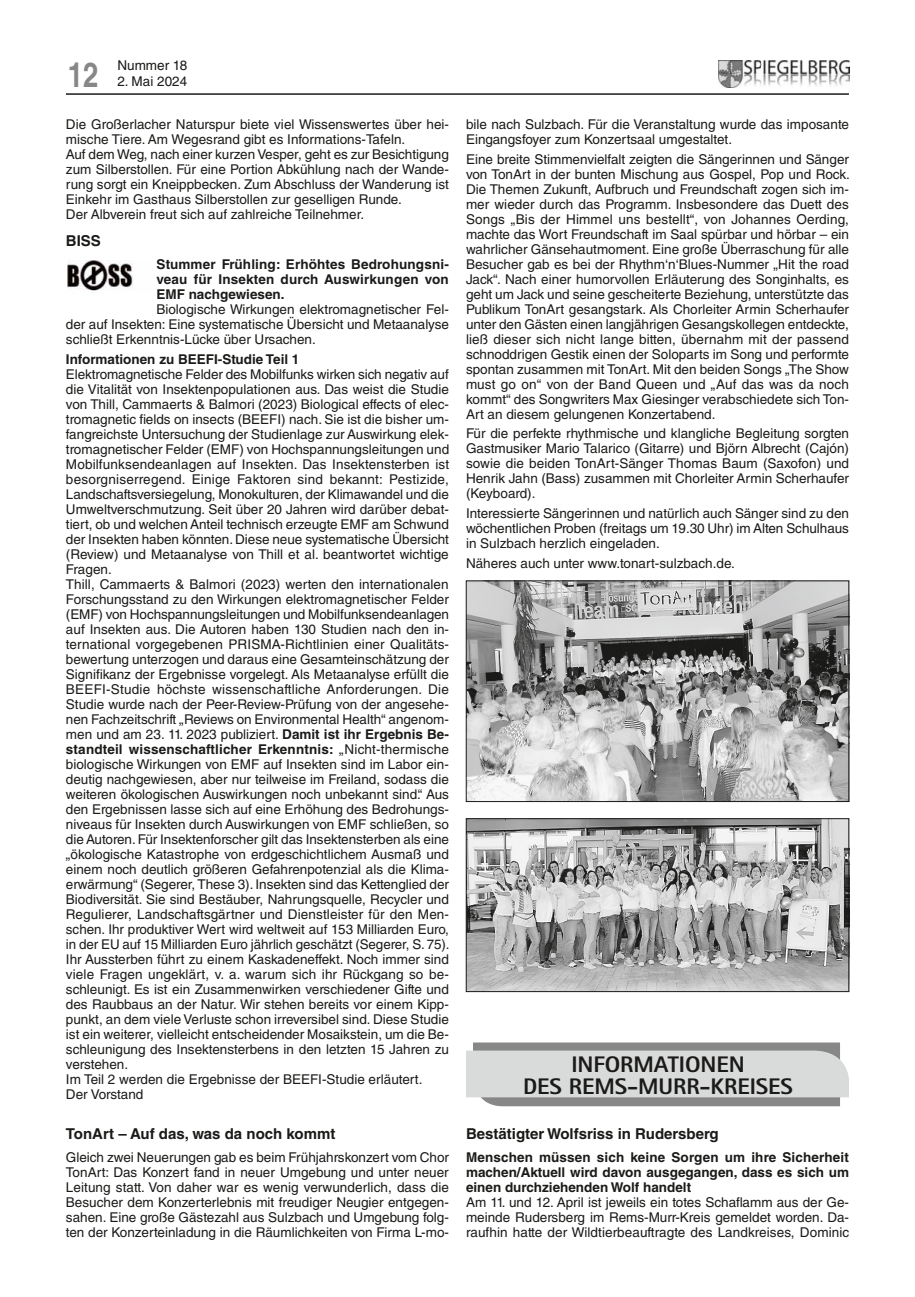
<style>
.page{position:relative;width:915px;height:1297px;background:#fff}
.page>*{position:absolute;margin:0;border:0;box-sizing:border-box;transform-origin:0 0}
.t1{font:700 34.5px "Helvetica LT Std";color:#868786;scale:.8 1}
.t2{font:800 22.5px/21.6px "AT Rotis Sans Serif";letter-spacing:-.005em;color:#1a1a18;text-align:center;scale:1.06 1}
.t3{font:700 15px "Helvetica LT Std";color:#1a1a18}
.t4{font:13.5px/15px "Helvetica LT Std";color:#1a1a18;text-align:justify}
.t5{font:700 13.5px/15px "Helvetica LT Std";color:#1a1a18;text-align:justify}
.s1{font-weight:700}
</style>
<div class="page">
<hr style="left:66px;top:93px;width:782px;height:2px;background:#1a1a18">
<img style="left:718px;top:60px;width:131px;height:27px">
<img style="left:67px;top:260px;width:67px;height:31px">
<img style="left:468px;top:583px;width:378px;height:217px">
<div style="left:466px;top:581px;width:382px;height:221px;border:1px solid #1a1a18"></div>
<img style="left:468px;top:820px;width:378px;height:170px">
<div style="left:466px;top:818px;width:382px;height:174px;border:1px solid #1a1a18"></div>
<svg style="left:466px;top:1042px;width:382px;height:64px;background:#c5c6c6"></svg>
<p class="t4" style="left:117px;top:58px;width:71px">Nummer 18</p>
<h1 class="t1" style="left:68px;top:54px;width:40px">12</h1>
<p class="t4" style="left:117px;top:74px;width:71px">2. Mai 2024</p>
<p class="t4" style="left:66px;top:116px;width:384px;text-align:left">Die Großerlacher Naturspur biete viel Wissenswertes über hei&shy;mische Tiere. Am Wegesrand gibt es Informations-Tafeln.<br>Auf dem Weg, nach einer kurzen Vesper, geht es zur Besichtigung zum Silberstollen. Für eine Portion Abkühlung nach der Wande&shy;rung sorgt ein Kneippbecken. Zum Abschluss der Wanderung ist Einkehr im Gasthaus Silberstollen zur geselligen Runde.<br>Der Albverein freut sich auf zahlreiche Teilnehmer.</p>
<p class="t3" style="left:66px;top:231px;width:37px">BISS</p>
<p class="t5" style="left:156px;top:257px;width:294px">Stummer Frühling: Erhöhtes Bedrohungsni&shy;veau für Insekten durch Auswirkungen von EMF nachgewiesen.</p>
<p class="t4" style="left:66px;top:302px;width:384px;text-indent:90px">Biologische Wirkungen elektromagnetischer Fel&shy;der auf Insekten: Eine systematische Übersicht und Metaanalyse schließt Erkenntnis-Lücke über Ursachen.</p>
<p class="t5" style="left:66px;top:351px;width:235px">Informationen zu BEEFI-Studie Teil 1</p>
<p class="t4" style="left:66px;top:366px;width:385px;text-align:left">Elektromagnetische Felder des Mobilfunks wirken sich negativ auf die Vitalität von Insektenpopulationen aus. Das weist die Studie von Thill, Cammaerts &amp; Balmori (2023) Biological effects of elec&shy;tromagnetic fields on insects (BEEFI) nach. Sie ist die bisher um&shy;fangreichste Untersuchung der Studienlage zur Auswirkung elek&shy;tromagnetischer Felder (EMF) von Hochspannungsleitungen und Mobilfunksendeanlagen auf Insekten. Das Insektensterben ist besorgniserregend. Einige Faktoren sind bekannt: Pestizide, Landschaftsversiegelung, Monokulturen, der Klimawandel und die Umweltverschmutzung. Seit über 20 Jahren wird darüber debat&shy;tiert, ob und welchen Anteil technisch erzeugte EMF am Schwund der Insekten haben könnten. Diese neue systematische Übersicht (Review) und Metaanalyse von Thill et al. beantwortet wichtige Fragen.<br>Thill, Cammaerts &amp; Balmori (2023) werten den internationalen Forschungsstand zu den Wirkungen elektromagnetischer Felder (EMF) von Hochspannungsleitungen und Mobilfunksendeanlagen auf Insekten aus. Die Autoren haben 130 Studien nach den in&shy;ternational vorgegebenen PRISMA-Richtlinien einer Qualitäts&shy;bewertung unterzogen und daraus eine Gesamteinschätzung der Signifikanz der Ergebnisse vorgelegt. Als Metaanalyse erfüllt die BEEFI-Studie höchste wissenschaftliche Anforderungen. Die Studie wurde nach der Peer-Review-Prüfung von der angesehe&shy;nen Fachzeitschrift „Reviews on Environmental Health“ angenom&shy;men und am 23. 11. 2023 publiziert. <span class="s1">Damit ist ihr Ergebnis Be&shy;standteil wissenschaftlicher Erkenntnis:</span> „Nicht-thermische biologische Wirkungen von EMF auf Insekten sind im Labor ein&shy;deutig nachgewiesen, aber nur teilweise im Freiland, sodass die weiteren ökologischen Auswirkungen noch unbekannt sind.“ Aus den Ergebnissen lasse sich auf eine Erhöhung des Bedrohungs&shy;niveaus für Insekten durch Auswirkungen von EMF schließen, so die Autoren. Für Insektenforscher gilt das Insektensterben als eine „ökologische Katastrophe von erdgeschichtlichem Ausmaß und einem noch deutlich größeren Gefahrenpotenzial als die Klima&shy;erwärmung“ (Segerer, These 3). Insekten sind das Kettenglied der Biodiversität. Sie sind Bestäuber, Nahrungsquelle, Recycler und Regulierer, Landschaftsgärtner und Dienstleister für den Men&shy;schen. Ihr produktiver Wert wird weltweit auf 153 Milliarden Euro, in der EU auf 15 Milliarden Euro jährlich geschätzt (Segerer, S. 75).<br>Ihr Aussterben führt zu einem Kaskadeneffekt. Noch immer sind viele Fragen ungeklärt, v. a. warum sich ihr Rückgang so be&shy;schleunigt. Es ist ein Zusammenwirken verschiedener Gifte und des Raubbaus an der Natur. Wir stehen bereits vor einem Kipp&shy;punkt, an dem viele Verluste schon irreversibel sind. Diese Studie ist ein weiterer, vielleicht entscheidender Mosaikstein, um die Be&shy;schleunigung des Insektensterbens in den letzten 15 Jahren zu verstehen.<br>Im Teil 2 werden die Ergebnisse der BEEFI-Studie erläutert.<br>Der Vorstand</p>
<p class="t3" style="left:66px;top:1124px;width:271px">TonArt – Auf das, was da noch kommt</p>
<p class="t4" style="left:66px;top:1150px;width:384px">Gleich zwei Neuerungen gab es beim Frühjahrskonzert vom Chor TonArt: Das Konzert fand in neuer Umgebung und unter neuer Leitung statt. Von daher war es wenig verwunderlich, dass die Besucher dem Konzerterlebnis mit freudiger Neugier entgegen&shy;sahen. Eine große Gästezahl aus Sulzbach und Umgebung folg&shy;ten der Konzerteinladung in die Räumlichkeiten von Firma L-mo-</p>
<p class="t4" style="left:466px;top:116px;width:384px">bile nach Sulzbach. Für die Veranstaltung wurde das imposante<br>Eingangsfoyer zum Konzertsaal umgestaltet.</p>
<p class="t4" style="left:466px;top:151px;width:385px">Eine breite Stimmenvielfalt zeigten die Sängerinnen und Sänger von TonArt in der bunten Mischung aus Gospel, Pop und Rock.<br>Die Themen Zukunft, Aufbruch und Freundschaft zogen sich im&shy;mer wieder durch das Programm. Insbesondere das Duett des Songs „Bis der Himmel uns bestellt“, von Johannes Oerding, machte das Wort Freundschaft im Saal spürbar und hörbar – ein wahrlicher Gänsehautmoment. Eine große Überraschung für alle Besucher gab es bei der Rhythm‘n‘Blues-Nummer „Hit the road Jack“. Nach einer humorvollen Erläuterung des Songinhalts, es geht um Jack und seine gescheiterte Beziehung, unterstützte das Publikum TonArt gesangstark. Als Chorleiter Armin Scherhaufer unter den Gästen einen langjährigen Gesangskollegen entdeckte, ließ dieser sich nicht lange bitten, übernahm mit der passend schnoddrigen Gestik einen der Soloparts im Song und performte spontan zusammen mit TonArt. Mit den beiden Songs „The Show must go on“ von der Band Queen und „Auf das was da noch kommt“ des Songwriters Max Giesinger verabschiedete sich Ton-Art an diesem gelungenen Konzertabend.</p>
<p class="t4" style="left:466px;top:426px;width:384px">Für die perfekte rhythmische und klangliche Begleitung sorgten Gastmusiker Mario Talarico (Gitarre) und Björn Albrecht (Cajón) sowie die beiden TonArt-Sänger Thomas Baum (Saxofon) und Henrik Jahn (Bass) zusammen mit Chorleiter Armin Scherhaufer (Keyboard).</p>
<p class="t4" style="left:466px;top:506px;width:384px">Interessierte Sängerinnen und natürlich auch Sänger sind zu den wöchentlichen Proben (freitags um 19.30 Uhr) im Alten Schulhaus in Sulzbach herzlich eingeladen.</p>
<p class="t4" style="left:466px;top:556px;width:270px">Näheres auch unter www.tonart-sulzbach.de.</p>
<h2 class="t2" style="left:523px;top:1053px;width:256px">INFORMATIONEN<br>DES REMS-MURR-KREISES</h2>
<p class="t3" style="left:466px;top:1124px;width:254px">Bestätigter Wolfsriss in Rudersberg</p>
<p class="t5" style="left:466px;top:1150px;width:384px">Menschen müssen sich keine Sorgen um ihre Sicherheit machen/Aktuell wird davon ausgegangen, dass es sich um einen durchziehenden Wolf handelt</p>
<p class="t4" style="left:466px;top:1195px;width:384px">Am 11. und 12. April ist jeweils ein totes Schaflamm aus der Ge&shy;meinde Rudersberg im Rems-Murr-Kreis gemeldet worden. Da&shy;raufhin hatte der Wildtierbeauftragte des Landkreises, Dominic</p>
</div>
